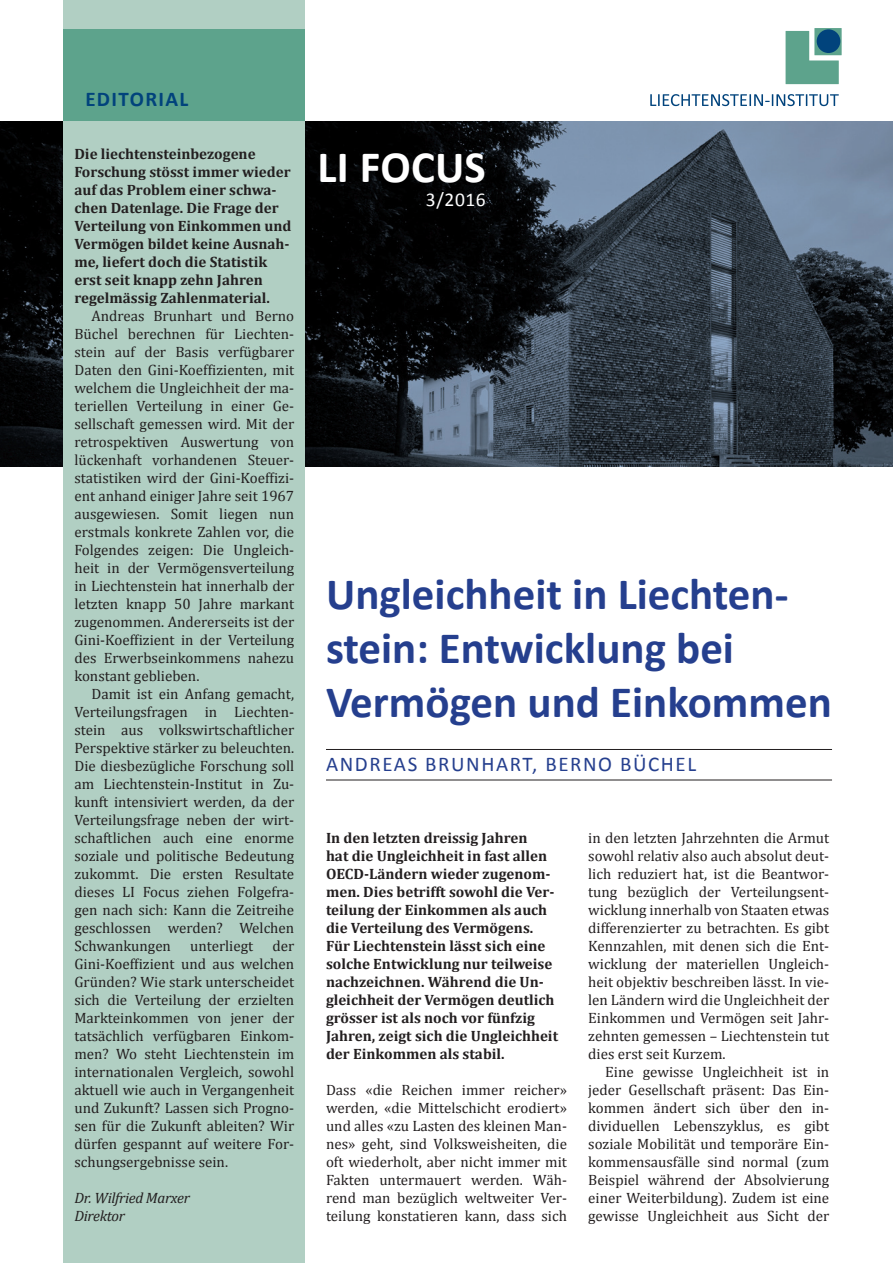
<style>
.page{position:relative;width:893px;height:1263px;background:#fff}
.page>*{position:absolute;margin:0;border:0;box-sizing:border-box;transform-origin:0 0}
.t1{font:700 45px/54px "Calibri";color:#253f8e}
.t2{font:700 45px "Calibri";letter-spacing:.005em;color:#fff}
.t3{font:21px "Calibri";letter-spacing:.075em;color:#253f8e}
.t4{font:700 21px "Calibri";letter-spacing:.06em;color:#01437c}
.t5{font:19.5px "Calibri";color:#fff}
.t6{font:15px/18px "Cambria";color:#231f20;text-align:justify}
.t7{font:700 15px/18px "Cambria";color:#231f20}
.t8{font:15px/18px "Calibri";color:#231f20}
.t9{font:italic 15px/18px "Cambria";letter-spacing:-.02em;color:#231f20}
.t10{font:700 15px "Calibri";color:#231f20}
</style>
<div class="page">
<hr style="left:326px;top:749px;width:506px;height:1px;background:#231f20">
<hr style="left:326px;top:780px;width:506px;height:1px;background:#231f20">
<img style="left:0;top:121px;width:64px;height:345px">
<img style="left:305px;top:121px;width:588px;height:345px">
<div style="left:64px;top:0;width:241px;height:1263px;background:#b1cfc3"></div>
<svg style="left:786px;top:31px;width:53px;height:53px;background:#71ae9a"></svg>
<div style="left:814px;top:28px;width:28px;height:27px;background:#5da38c"></div>
<div style="left:817px;top:29px;width:23px;height:24px;background:#01437c;border-radius:50%"></div>
<svg style="left:650px;top:94px;width:189px;height:12px"></svg>
<div style="left:64px;top:30px;width:241px;height:91px;background:#5da38c"></div>
<h2 class="t4" style="left:85px;top:86px;width:104px">EDITORIAL</h2>
<p class="t7" style="left:74px;top:144px;width:218px">Die liechtensteinbezogene<br>Forschung stösst immer wieder auf das Problem einer schwa&shy;chen Datenlage. Die Frage der<br>Verteilung von Einkommen und<br>Vermögen bildet keine Ausnah&shy;me, liefert doch die Statistik erst seit knapp zehn Jahren regelmässig Zahlenmaterial.</p>
<p class="t6" style="left:74px;top:307px;width:221px;text-indent:17px">Andreas Brunhart und Berno Büchel berechnen für Liechten&shy;stein auf der Basis verfügbarer Daten den Gini-Koeffizienten, mit welchem die Ungleichheit der ma&shy;teriellen Verteilung in einer Ge&shy;sellschaft gemessen wird. Mit der retrospektiven Auswertung von lückenhaft vorhandenen Steuer&shy;statistiken wird der Gini-Koeffizi&shy;ent anhand einiger Jahre seit 1967 ausgewiesen. Somit liegen nun erstmals konkrete Zahlen vor, die Folgendes zeigen: Die Ungleich&shy;heit in der Vermögensverteilung in Liechtenstein hat innerhalb der letzten knapp 50 Jahre markant zugenommen. Andererseits ist der Gini-Koeffizient in der Verteilung des Erwerbseinkommens nahezu konstant geblieben.</p>
<p class="t6" style="left:74px;top:685px;width:221px;text-indent:17px">Damit ist ein Anfang gemacht, Verteilungsfragen in Liechten&shy;stein aus volkswirtschaftlicher Perspektive stärker zu beleuchten.<br>Die diesbezügliche Forschung soll am Liechtenstein-Institut in Zu&shy;kunft intensiviert werden, da der Verteilungsfrage neben der wirt&shy;schaftlichen auch eine enorme soziale und politische Bedeutung zukommt. Die ersten Resultate dieses LI Focus ziehen Folgefra&shy;gen nach sich: Kann die Zeitreihe geschlossen werden? Welchen Schwankungen</p>
<p class="t6" style="left:74px;top:937px;width:221px;text-indent:198px">der Gini-Koeffizient und aus welchen Gründen? Wie stark unterscheidet sich die Verteilung der erzielten Markteinkommen von jener der tatsächlich verfügbaren Einkom&shy;men? Wo steht Liechtenstein im internationalen Vergleich, sowohl aktuell wie auch in Vergangenheit und Zukunft? Lassen sich Progno&shy;sen für die Zukunft ableiten? Wir dürfen gespannt auf weitere For&shy;schungsergebnisse sein.</p>
<p class="t9" style="left:74px;top:1188px;width:117px">Dr. Wilfried Marxer<br>Direktor</p>
<p class="t6" style="left:190px;top:937px;width:65px">unterliegt</p>
<p class="t10" style="left:77px;top:1026px;width:124px">Policy Brief 1, 2016.</p>
<p class="t8" style="left:77px;top:1045px;width:220px">Autor: Christian Frommelt, For&shy;schu gsbeauftragt</p>
<p class="t8" style="left:211px;top:1063px;width:86px">am Liechten-</p>
<p class="t8" style="left:77px;top:1081px;width:220px">stein-Institut. christian.frommelt@lie tenstein institut.li<br>Zitiervorschl g: Frommelt, Christi an, Chance Zuwanderu g. Ist Liech-</p>
<p class="t8" style="left:77px;top:1189px;width:159px">zügigkeit? Bendern, 2015.</p>
<h1 class="t2" style="left:317px;top:139px;width:170px">LI FOCUS</h1>
<h3 class="t5" style="left:426px;top:187px;width:61px">3/2016</h3>
<h1 class="t1" style="left:326px;top:567px;width:507px">Ungleichheit in Liechten&shy;stein: Entwicklung bei<br>Vermögen und Einkommen</h1>
<h2 class="t3" style="left:326px;top:751px;width:372px">ANDREAS BRUNHART, BERNO BÜCHEL</h2>
<p class="t7" style="left:326px;top:828px;width:234px">In den letzten dreissig Jahren<br>hat die Ungleichheit in fast allen<br>OECD-Ländern wieder zugenom&shy;men. Dies betrifft sowohl die Ver&shy;teilung der Einkommen als auch die Verteilung des Vermögens.<br>Für Liechtenstein lässt sich eine solche Entwicklung nur teilweise nachzeichnen. Während die Un&shy;gleichheit der Vermögen deutlich grösser ist als noch vor fünfzig<br>Jahren, zeigt sich die Ungleichheit der Einkommen als stabil.</p>
<p class="t6" style="left:326px;top:1081px;width:242px">Dass «die Reichen immer reicher» werden, «die Mittelschicht erodiert» und alles «zu Lasten des kleinen Man&shy;nes» geht, sind Volksweisheiten, die oft wiederholt, aber nicht immer mit Fakten untermauert werden. Wäh&shy;rend man bezüglich weltweiter Ver&shy;teilung konstatieren kann, dass sich</p>
<p class="t6" style="left:588px;top:829px;width:242px">in den letzten Jahrzehnten die Armut sowohl relativ also auch absolut deut&shy;lich reduziert hat, ist die Beantwor&shy;tung bezüglich der Verteilungsent&shy;wicklung innerhalb von Staaten etwas differenzierter zu betrachten. Es gibt Kennzahlen, mit denen sich die Ent&shy;wicklung der materiellen Ungleich&shy;heit objektiv beschreiben lässt. In vie&shy;len Ländern wird die Ungleichheit der Einkommen und Vermögen seit Jahr&shy;zehnten gemessen – Liechtenstein tut dies erst seit Kurzem.</p>
<p class="t6" style="left:588px;top:1063px;width:242px;text-indent:17px">Eine gewisse Ungleichheit ist in jeder Gesellschaft präsent: Das Ein&shy;kommen ändert sich über den in&shy;dividuellen Lebenszyklus, es gibt soziale Mobilität und temporäre Ein&shy;kommensausfälle sind normal (zum Beispiel während der Absolvierung einer Weiterbildung). Zudem ist eine gewisse Ungleichheit aus Sicht der</p>
</div>
